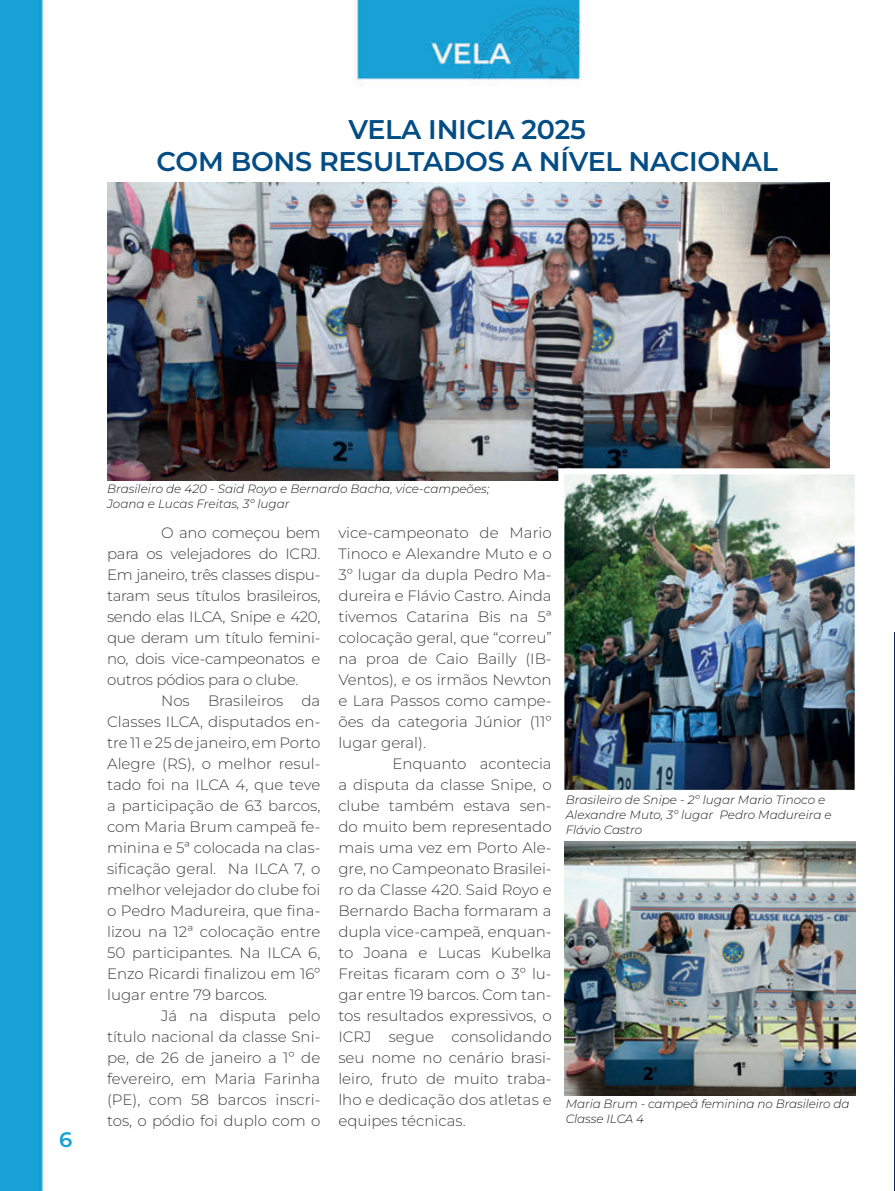
<style>
.page{position:relative;width:895px;height:1191px;background:#fff}
.page>*{position:absolute;margin:0;border:0;box-sizing:border-box;transform-origin:0 0}
.Titulo{font:600 27px "Montserrat";letter-spacing:-.01em;color:#034d84}
.t1{font:600 21px "Montserrat";color:#13a3d6}
.Texto_Principal{font:300 15px/21px "Montserrat";color:#3e3e3f;text-align:justify}
.Legenda_de_foto{font:italic 300 12px/15px "Montserrat";color:#231f20}
</style>
<div class="page">
<img style="left:0;top:0;width:856px;height:1191px">
<img style="left:107px;top:183px;width:722px;height:297px">
<img style="left:565px;top:475px;width:288px;height:314px">
<div style="left:558px;top:468px;width:302px;height:328px;border:6px solid #fff"></div>
<img style="left:564px;top:842px;width:291px;height:253px">
<hr style="left:894px;top:632px;width:1px;height:559px;background:#12264f">
<p class="Titulo" style="left:348px;top:111px;width:239px">VELA INICIA 2025</p>
<p class="Titulo" style="left:156px;top:143px;width:622px">COM BONS RESULTADOS A NÍVEL NACIONAL</p>
<h2 class="t1" style="left:59px;top:1125px;width:15px">6</h2>
<p class="Legenda_de_foto" style="left:107px;top:480px;width:384px">Brasileiro de 420 - Said Royo e Bernardo Bacha, vice-campeões;<br>Joana e Lucas Freitas, 3º lugar</p>
<p class="Texto_Principal" style="left:107px;top:522px;width:215px;text-indent:54px">O ano começou bem para os velejadores do ICRJ.<br>Em janeiro, três classes dispu&shy;taram seus títulos brasileiros, sendo elas ILCA, Snipe e 420, que deram um título femini&shy;no, dois vice-campeonatos e outros pódios para o clube.</p>
<p class="Texto_Principal" style="left:107px;top:690px;width:215px;text-indent:54px">Nos Brasileiros da Classes ILCA, disputados en&shy;tre 11 e 25 de janeiro, em Porto Alegre (RS), o melhor resul&shy;tado foi na ILCA 4, que teve a participação de 63 barcos, com Maria Brum campeã fe&shy;minina e 5ª colocada na clas&shy;sificação geral. Na ILCA 7, o melhor velejador do clube foi o Pedro Madureira, que fina&shy;lizou na 12ª colocação entre 50 participantes. Na ILCA 6, Enzo Ricardi finalizou em 16º lugar entre 79 barcos.</p>
<p class="Texto_Principal" style="left:107px;top:1005px;width:215px;text-indent:54px">Já na disputa pelo título nacional da classe Sni&shy;pe, de 26 de janeiro a 1º de fevereiro, em Maria Farinha (PE), com 58 barcos inscri&shy;tos, o pódio foi duplo com o</p>
<p class="Texto_Principal" style="left:338px;top:522px;width:215px">vice-campeonato de Mario Tinoco e Alexandre Muto e o 3º lugar da dupla Pedro Ma&shy;dureira e Flávio Castro. Ainda tivemos Catarina Bis na 5ª colocação geral, que “correu” na proa de Caio Bailly (IB-Ventos), e os irmãos Newton e Lara Passos como campe&shy;ões da categoria Júnior (11º lugar geral).</p>
<p class="Texto_Principal" style="left:338px;top:753px;width:215px;text-indent:54px">Enquanto acontecia a disputa da classe Snipe, o clube também estava sen&shy;do muito bem representado mais uma vez em Porto Ale&shy;gre, no Campeonato Brasilei&shy;ro da Classe 420. Said Royo e Bernardo Bacha formaram a dupla vice-campeã, enquan&shy;to Joana e Lucas Kubelka Freitas ficaram com o 3º lu&shy;gar entre 19 barcos. Com tan&shy;tos resultados expressivos, o ICRJ segue consolidando seu nome no cenário brasi&shy;leiro, fruto de muito traba&shy;lho e dedicação dos atletas e equipes técnicas.</p>
<p class="Legenda_de_foto" style="left:565px;top:792px;width:267px">Brasileiro de Snipe - 2º lugar Mario Tinoco e<br>Alexandre Muto, 3º lugar Pedro Madureira e<br>Flávio Castro</p>
<p class="Legenda_de_foto" style="left:565px;top:1096px;width:285px">Maria Brum - campeã feminina no Brasileiro da<br>Classe ILCA 4</p>
</div>
